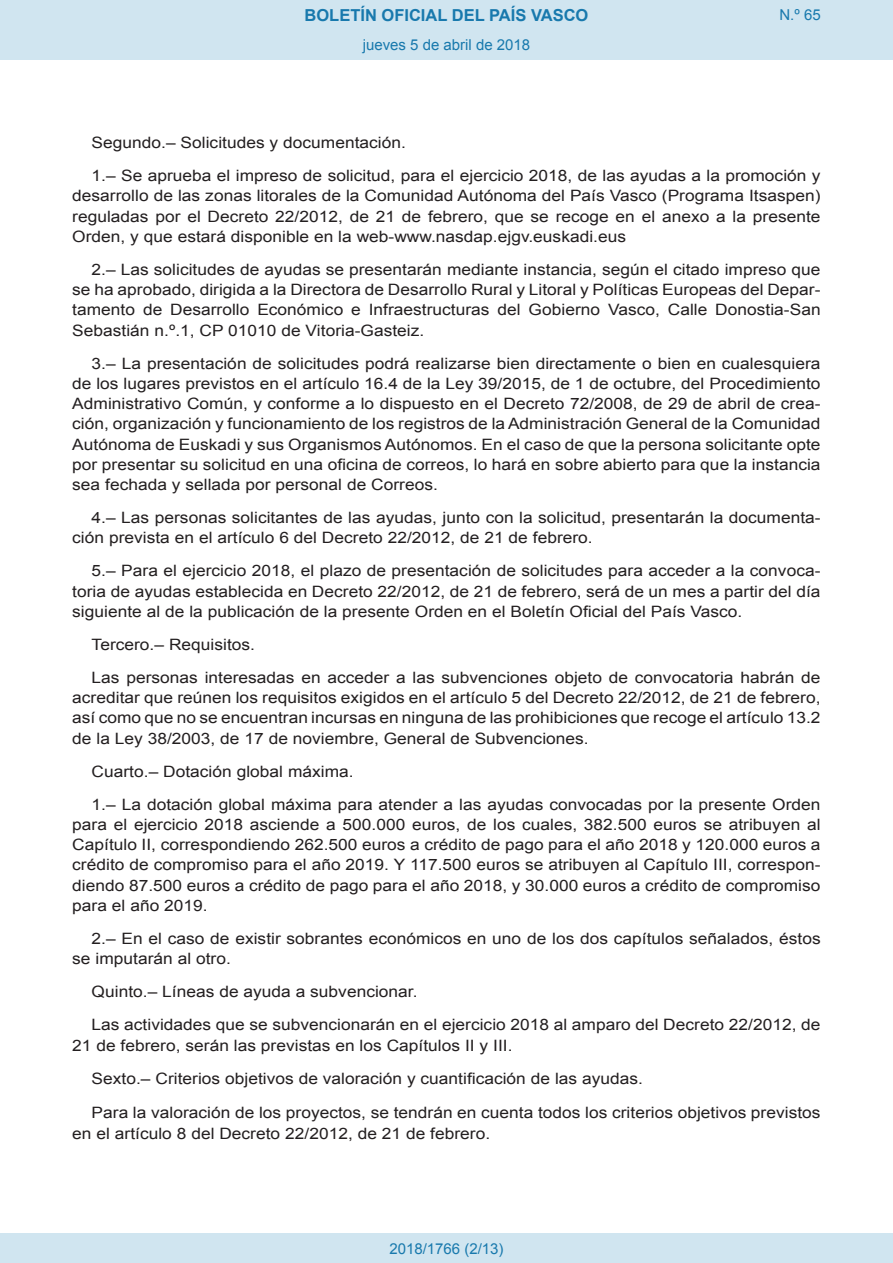
<style>
.page{position:relative;width:893px;height:1263px;background:#fff}
.page>*{position:absolute;margin:0;border:0;box-sizing:border-box;transform-origin:0 0}
.t1{font:700 16.5px "Arial";color:#1879ad}
.BOPVDetalle{font:15.6px/20.2px "Arial";color:#231f20;text-align:justify;scale:1.11 1}
.Paginacion_Centro{font:15px "Arial";color:#1879ad}
</style>
<div class="page">
<div style="left:0;top:0;width:893px;height:60px;background:#d0e5f0"></div>
<div style="left:0;top:1233px;width:893px;height:30px;background:#d0e5f0"></div>
<p class="t1" style="left:305px;top:4px;width:285px">BOLETÍN OFICIAL DEL PAÍS VASCO</p>
<p class="Paginacion_Centro" style="left:363px;top:35px;width:169px">jueves 5 de abril de 2018</p>
<p class="Paginacion_Centro" style="left:779px;top:5px;width:43px">N.º 65</p>
<p class="BOPVDetalle" style="left:92px;top:133px;width:285px">Segundo.– Solicitudes y documentación.</p>
<p class="BOPVDetalle" style="left:72px;top:166px;width:676px;text-indent:19px">1.– Se aprueba el impreso de solicitud, para el ejercicio 2018, de las ayudas a la promoción y desarrollo de las zonas litorales de la Comunidad Autónoma del País Vasco (Programa Itsaspen) reguladas por el Decreto 22/2012, de 21 de febrero, que se recoge en el anexo a la presente Orden, y que estará disponible en la web-www.nasdap.ejgv.euskadi.eus</p>
<p class="BOPVDetalle" style="left:72px;top:259px;width:676px;text-indent:19px">2.– Las solicitudes de ayudas se presentarán mediante instancia, según el citado impreso que se ha aprobado, dirigida a la Directora de Desarrollo Rural y Litoral y Políticas Europeas del Depar&shy;tamento de Desarrollo Económico e Infraestructuras del Gobierno Vasco, Calle Donostia-San Sebastián n.º.1, CP 01010 de Vitoria-Gasteiz.</p>
<p class="BOPVDetalle" style="left:72px;top:353px;width:676px;text-indent:19px">3.– La presentación de solicitudes podrá realizarse bien directamente o bien en cualesquiera de los lugares previstos en el artículo 16.4 de la Ley 39/2015, de 1 de octubre, del Procedimiento Administrativo Común, y conforme a lo dispuesto en el Decreto 72/2008, de 29 de abril de crea&shy;ción, organización y funcionamiento de los registros de la Administración General de la Comunidad Autónoma de Euskadi y sus Organismos Autónomos. En el caso de que la persona solicitante opte por presentar su solicitud en una oficina de correos, lo hará en sobre abierto para que la instancia sea fechada y sellada por personal de Correos.</p>
<p class="BOPVDetalle" style="left:72px;top:508px;width:676px;text-indent:19px">4.– Las personas solicitantes de las ayudas, junto con la solicitud, presentarán la documenta&shy;ción prevista en el artículo 6 del Decreto 22/2012, de 21 de febrero.</p>
<p class="BOPVDetalle" style="left:72px;top:561px;width:676px;text-indent:19px">5.– Para el ejercicio 2018, el plazo de presentación de solicitudes para acceder a la convoca&shy;toria de ayudas establecida en Decreto 22/2012, de 21 de febrero, será de un mes a partir del día siguiente al de la publicación de la presente Orden en el Boletín Oficial del País Vasco.</p>
<p class="BOPVDetalle" style="left:92px;top:634px;width:149px">Tercero.– Requisitos.</p>
<p class="BOPVDetalle" style="left:72px;top:667px;width:676px;text-indent:19px">Las personas interesadas en acceder a las subvenciones objeto de convocatoria habrán de acreditar que reúnen los requisitos exigidos en el artículo 5 del Decreto 22/2012, de 21 de febrero, así como que no se encuentran incursas en ninguna de las prohibiciones que recoge el artículo 13.2 de la Ley 38/2003, de 17 de noviembre, General de Subvenciones.</p>
<p class="BOPVDetalle" style="left:92px;top:761px;width:238px">Cuarto.– Dotación global máxima.</p>
<p class="BOPVDetalle" style="left:72px;top:794px;width:676px;text-indent:19px">1.– La dotación global máxima para atender a las ayudas convocadas por la presente Orden para el ejercicio 2018 asciende a 500.000 euros, de los cuales, 382.500 euros se atribuyen al Capítulo II, correspondiendo 262.500 euros a crédito de pago para el año 2018 y 120.000 euros a crédito de compromiso para el año 2019. Y 117.500 euros se atribuyen al Capítulo III, correspon&shy;diendo 87.500 euros a crédito de pago para el año 2018, y 30.000 euros a crédito de compromiso para el año 2019.</p>
<p class="BOPVDetalle" style="left:72px;top:928px;width:676px;text-indent:19px">2.– En el caso de existir sobrantes económicos en uno de los dos capítulos señalados, éstos se imputarán al otro.</p>
<p class="BOPVDetalle" style="left:92px;top:982px;width:295px">Quinto.– Líneas de ayuda a subvencionar.</p>
<p class="BOPVDetalle" style="left:72px;top:1015px;width:675px;text-indent:19px">Las actividades que se subvencionarán en el ejercicio 2018 al amparo del Decreto 22/2012, de<br>21 de febrero, serán las previstas en los Capítulos II y III.</p>
<p class="BOPVDetalle" style="left:92px;top:1069px;width:498px">Sexto.– Criterios objetivos de valoración y cuantificación de las ayudas.</p>
<p class="BOPVDetalle" style="left:72px;top:1102px;width:676px;line-height:21px;text-indent:19px">Para la valoración de los proyectos, se tendrán en cuenta todos los criterios objetivos previstos en el artículo 8 del Decreto 22/2012, de 21 de febrero.</p>
<p class="Paginacion_Centro" style="left:389px;top:1238px;width:116px">2018/1766 (2/13)</p>
</div>
